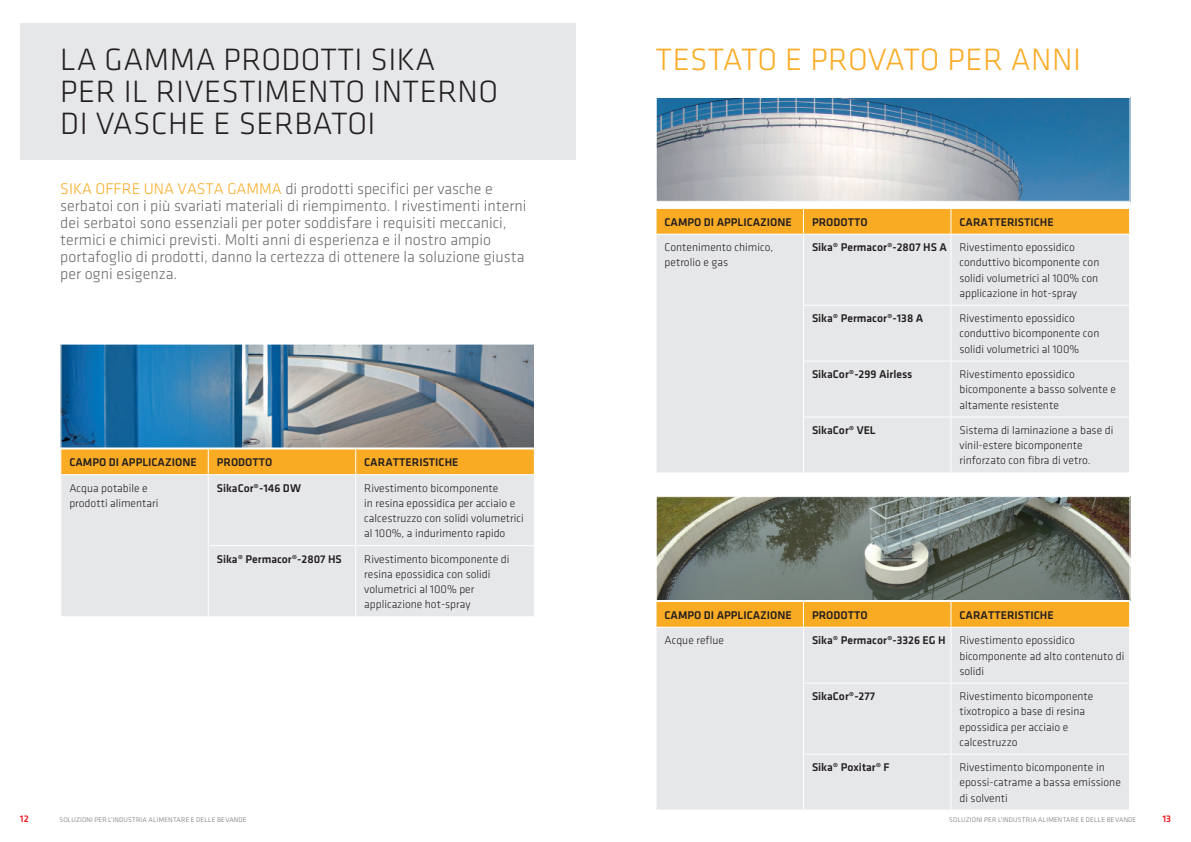
<style>
.page{position:relative;width:1191px;height:842px;background:#fff}
.page>*{position:absolute;margin:0;border:0;box-sizing:border-box;transform-origin:0 0}
.t1{font:300 32px/32px "Klavika";letter-spacing:.015em;color:#231f20}
.t2{font:300 32px "Klavika";letter-spacing:.005em;color:#faab24}
.t3{font:300 16px/17px "Klavika";color:#6c6d70}
.t4{font:300 11.6px/15.1px "Klavika";color:#231f20}
.t5{font:500 11.6px "Klavika";color:#231f20}
.t6{font:500 10px "Klavika";color:#ee1d23}
.t7{font:300 7px "Klavika";letter-spacing:.025em;color:#6c6d70}
.s1{color:#faab24}
.s2{font-weight:500}
</style>
<div class="page">
<div style="left:20px;top:23px;width:555px;height:136px;background:#e6e7e9"></div>
<div style="left:61px;top:475px;width:473px;height:141px;background:#e6e7e9"></div>
<div style="left:60px;top:449px;width:475px;height:25px;background:#faab24"></div>
<hr style="left:208px;top:475px;width:1px;height:70px;background:#fff">
<hr style="left:355px;top:475px;width:1px;height:70px;background:#fff">
<hr style="left:208px;top:545px;width:148px;height:1px;background:#fff">
<hr style="left:208px;top:546px;width:1px;height:70px;background:#fff">
<hr style="left:356px;top:545px;width:179px;height:1px;background:#fff">
<hr style="left:355px;top:546px;width:1px;height:70px;background:#fff">
<div style="left:656px;top:235px;width:473px;height:237px;background:#e6e7e9"></div>
<svg style="left:656px;top:208px;width:474px;height:26px;background:#fab031"></svg>
<hr style="left:803px;top:235px;width:1px;height:70px;background:#fff">
<hr style="left:950px;top:235px;width:1px;height:70px;background:#fff">
<hr style="left:803px;top:305px;width:148px;height:1px;background:#fff">
<hr style="left:803px;top:306px;width:1px;height:55px;background:#fff">
<hr style="left:951px;top:305px;width:179px;height:1px;background:#fff">
<hr style="left:950px;top:306px;width:1px;height:55px;background:#fff">
<hr style="left:803px;top:361px;width:148px;height:1px;background:#fff">
<hr style="left:803px;top:362px;width:1px;height:54px;background:#fff">
<hr style="left:951px;top:361px;width:179px;height:1px;background:#fff">
<hr style="left:950px;top:362px;width:1px;height:54px;background:#fff">
<hr style="left:803px;top:416px;width:148px;height:1px;background:#fff">
<hr style="left:803px;top:417px;width:1px;height:55px;background:#fff">
<hr style="left:951px;top:416px;width:179px;height:1px;background:#fff">
<hr style="left:950px;top:417px;width:1px;height:55px;background:#fff">
<div style="left:656px;top:628px;width:473px;height:181px;background:#e6e7e9"></div>
<svg style="left:656px;top:601px;width:474px;height:26px;background:#fab031"></svg>
<hr style="left:803px;top:628px;width:1px;height:55px;background:#fff">
<hr style="left:950px;top:628px;width:1px;height:55px;background:#fff">
<hr style="left:803px;top:683px;width:148px;height:1px;background:#fff">
<hr style="left:803px;top:684px;width:1px;height:70px;background:#fff">
<hr style="left:951px;top:683px;width:179px;height:1px;background:#fff">
<hr style="left:950px;top:684px;width:1px;height:70px;background:#fff">
<hr style="left:803px;top:754px;width:148px;height:1px;background:#fff">
<hr style="left:803px;top:755px;width:1px;height:54px;background:#fff">
<hr style="left:951px;top:754px;width:179px;height:1px;background:#fff">
<hr style="left:950px;top:755px;width:1px;height:54px;background:#fff">
<img style="left:62px;top:346px;width:471px;height:100px">
<div style="left:60px;top:344px;width:475px;height:104px;border:1px solid #fff"></div>
<img style="left:658px;top:498px;width:470px;height:101px">
<div style="left:656px;top:496px;width:474px;height:105px;border:1px solid #fff"></div>
<img style="left:658px;top:99px;width:470px;height:101px">
<div style="left:656px;top:97px;width:474px;height:105px;border:1px solid #fff"></div>
<h1 class="t1" style="left:60px;top:43px;width:439px">LA GAMMA PRODOTTI SIKA<br>PER IL RIVESTIMENTO INTERNO<br>DI VASCHE E SERBATOI</h1>
<h1 class="t2" style="left:655px;top:40px;width:427px">TESTATO E PROVATO PER ANNI</h1>
<p class="t3" style="left:60px;top:180px;width:468px"><span class="s1">SIKA OFFRE UNA VASTA GAMMA</span> di prodotti specifici per vasche e serbatoi con i più svariati materiali di riempimento. I rivestimenti interni dei serbatoi sono essenziali per poter soddisfare i requisiti meccanici, termici e chimici previsti. Molti anni di esperienza e il nostro ampio portafoglio di prodotti, danno la certezza di ottenere la soluzione giusta per ogni esigenza.</p>
<p class="t5" style="left:69px;top:454px;width:129px">CAMPO DI APPLICAZIONE</p>
<p class="t5" style="left:217px;top:454px;width:57px">PRODOTTO</p>
<p class="t5" style="left:364px;top:454px;width:96px">CARATTERISTICHE</p>
<p class="t4" style="left:69px;top:480px;width:91px">Acqua potabile e prodotti alimentari</p>
<p class="t5" style="left:217px;top:480px;width:86px">SikaCor®-146 DW</p>
<p class="t4" style="left:364px;top:480px;width:161px">Rivestimento bicomponente<br>in resina epossidica per acciaio e calcestruzzo con solidi volumetrici al 100%, a indurimento rapido</p>
<p class="t5" style="left:217px;top:551px;width:127px">Sika® Permacor®-2807 HS</p>
<p class="t4" style="left:364px;top:551px;width:147px">Rivestimento bicomponente di resina epossidica con solidi volumetrici al 100% per applicazione hot-spray</p>
<p class="t5" style="left:664px;top:214px;width:129px">CAMPO DI APPLICAZIONE</p>
<p class="t5" style="left:812px;top:214px;width:57px">PRODOTTO</p>
<p class="t5" style="left:959px;top:214px;width:96px">CARATTERISTICHE</p>
<p class="t4" style="left:664px;top:240px;width:110px">Contenimento chimico, petrolio e gas</p>
<p class="t4" style="left:959px;top:240px;width:141px;text-indent:-147px"><span class="s2">Sika® Permacor®-2807 HS A</span> Rivestimento epossidico conduttivo bicomponente con solidi volumetrici al 100% con applicazione in hot-spray</p>
<p class="t5" style="left:812px;top:311px;width:113px">Sika® Permacor®-138 A</p>
<p class="t4" style="left:959px;top:311px;width:141px">Rivestimento epossidico conduttivo bicomponente con solidi volumetrici al 100%</p>
<p class="t5" style="left:812px;top:367px;width:102px">SikaCor®-299 Airless</p>
<p class="t4" style="left:959px;top:367px;width:158px">Rivestimento epossidico bicomponente a basso solvente e altamente resistente</p>
<p class="t5" style="left:812px;top:422px;width:65px">SikaCor® VEL</p>
<p class="t4" style="left:959px;top:423px;width:155px">Sistema di laminazione a base di vinil-estere bicomponente rinforzato con fibra di vetro.</p>
<p class="t5" style="left:664px;top:607px;width:129px">CAMPO DI APPLICAZIONE</p>
<p class="t5" style="left:812px;top:607px;width:57px">PRODOTTO</p>
<p class="t5" style="left:959px;top:607px;width:96px">CARATTERISTICHE</p>
<p class="t4" style="left:664px;top:633px;width:61px">Acque reflue</p>
<p class="t4" style="left:959px;top:633px;width:166px;text-indent:-147px"><span class="s2">Sika® Permacor®-3326 EG H</span> Rivestimento epossidico bicomponente ad alto contenuto di solidi</p>
<p class="t5" style="left:812px;top:689px;width:65px">SikaCor®-277</p>
<p class="t4" style="left:959px;top:689px;width:135px">Rivestimento bicomponente tixotropico a base di resina epossidica per acciaio e calcestruzzo</p>
<p class="t5" style="left:812px;top:760px;width:79px">Sika® Poxitar® F</p>
<p class="t4" style="left:959px;top:760px;width:163px">Rivestimento bicomponente in epossi-catrame a bassa emissione di solventi</p>
<p class="t6" style="left:20px;top:812px;width:10px">12</p>
<p class="t7" style="left:59px;top:815px;width:189px">SOLUZIONI PER L'INDUSTRIA ALIMENTARE E DELLE BEVANDE</p>
<p class="t7" style="left:949px;top:815px;width:189px">SOLUZIONI PER L'INDUSTRIA ALIMENTARE E DELLE BEVANDE</p>
<p class="t6" style="left:1162px;top:812px;width:10px">13</p>
</div>
